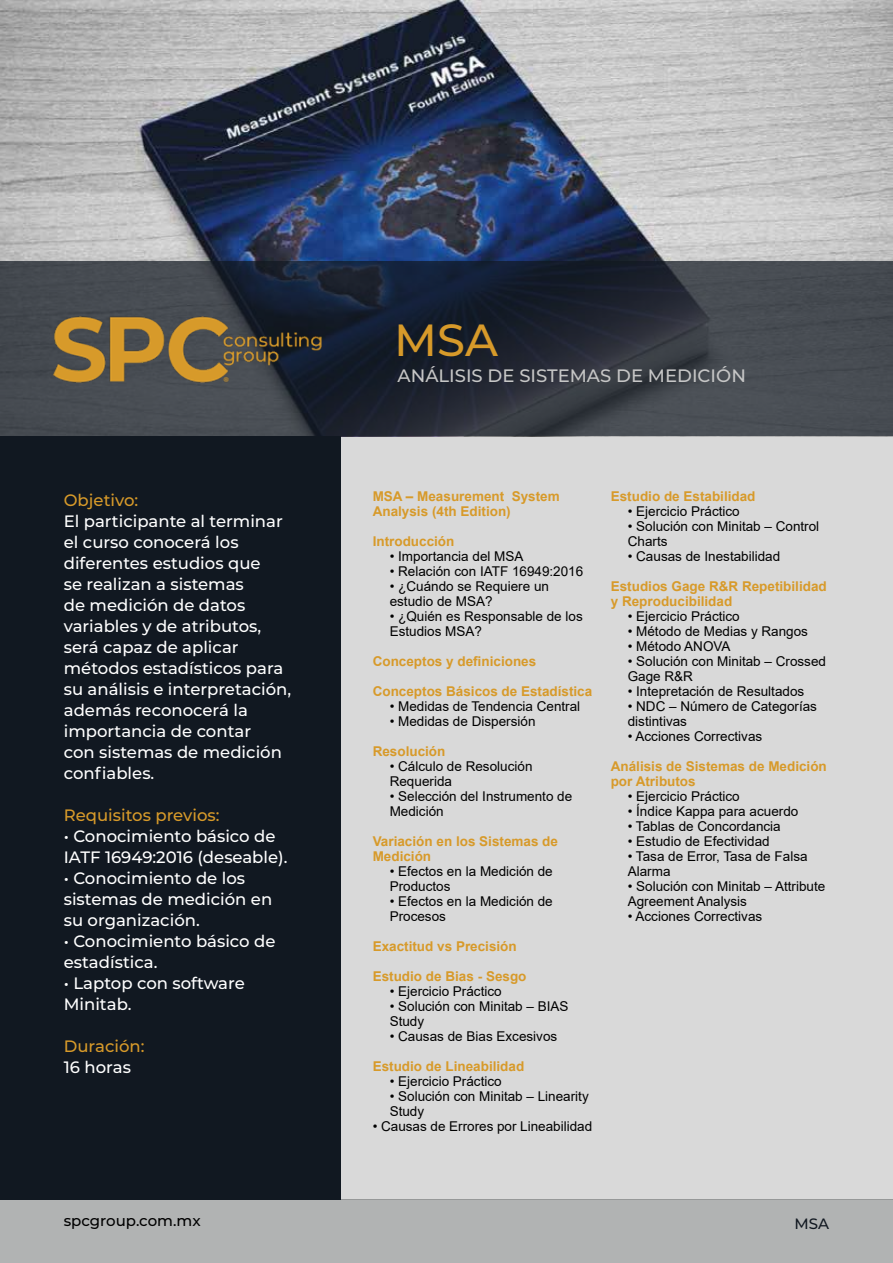
<style>
.page{position:relative;width:893px;height:1263px;background:#fff}
.page>*{position:absolute;margin:0;border:0;box-sizing:border-box;transform-origin:0 0}
.t1{font:500 45px "Montserrat";color:#d79a2a}
.t2{font:500 18px "Montserrat";color:#c6c6c6}
.t3{font:500 16.5px/21px "Montserrat";color:#fff}
.t4{font:500 16.5px "Montserrat";color:#d79a2a}
.t5{font:500 15px "Montserrat";color:#000}
.t6{font:500 15px "Montserrat";color:#111821}
.t7{font:13.5px/15px "Arial";color:#000}
.t8{font:700 13.5px/15px "Arial";color:#d79a2a}
</style>
<div class="page">
<div style="left:0;top:1199px;width:893px;height:64px;background:#b1b3b3"></div>
<img style="left:0;top:0;width:893px;height:261px">
<div style="left:340px;top:436px;width:553px;height:763px;background:#d9d9d9"></div>
<div style="left:0;top:436px;width:340px;height:763px;background:#111821"></div>
<svg style="left:0;top:261px;width:893px;height:175px;background:#393d42"></svg>
<hr style="left:892px;top:436px;width:1px;height:763px;background:#111821">
<h1 class="t1" style="left:394px;top:309px;width:105px">MSA</h1>
<p class="t4" style="left:64px;top:489px;width:76px">Objetivo:</p>
<p class="t3" style="left:64px;top:510px;width:229px">El participante al terminar el curso conocerá los diferentes estudios que<br>se realizan a sistemas<br>de medición de datos variables y de atributos, será capaz de aplicar métodos estadísticos para su análisis e interpretación, además reconocerá la importancia de contar<br>con sistemas de medición confiables.</p>
<p class="t4" style="left:64px;top:804px;width:157px">Requisitos previos:</p>
<p class="t3" style="left:64px;top:825px;width:225px">• Conocimiento básico de<br>IATF 16949:2016 (deseable).</p>
<p class="t3" style="left:64px;top:867px;width:210px">• Conocimiento de los sistemas de medición en su organización.</p>
<p class="t3" style="left:64px;top:930px;width:213px">• Conocimiento básico de estadística.</p>
<p class="t3" style="left:64px;top:972px;width:183px">• Laptop con software<br>Minitab.</p>
<p class="t4" style="left:64px;top:1035px;width:82px">Duración:</p>
<p class="t3" style="left:64px;top:1056px;width:69px">16 horas</p>
<h2 class="t2" style="left:398px;top:363px;width:350px">ANÁLISIS DE SISTEMAS DE MEDICIÓN</h2>
<h2 class="t2" style="left:398px;top:363px;width:373px">SENSIB LIZACIÓN DE REQUERIMIENTOS</h2>
<p class="t8" style="left:373px;top:489px;width:189px">MSA – Measurement System<br>Analysis (4th Edition)</p>
<p class="t8" style="left:373px;top:534px;width:83px">Introducción</p>
<p class="t7" style="left:390px;top:549px;width:135px">• Importancia del MSA</p>
<p class="t7" style="left:390px;top:564px;width:195px">• Relación con IATF 16949:2016</p>
<p class="t7" style="left:390px;top:579px;width:161px">• ¿Cuándo se Requiere un estudio de MSA?</p>
<p class="t7" style="left:390px;top:609px;width:195px">• ¿Quién es Responsable de los<br>Estudios MSA?</p>
<p class="t8" style="left:373px;top:654px;width:165px">Conceptos y definiciones</p>
<p class="t8" style="left:373px;top:684px;width:221px">Conceptos Básicos de Estadística</p>
<p class="t7" style="left:390px;top:699px;width:192px">• Medidas de Tendencia Central</p>
<p class="t7" style="left:390px;top:714px;width:147px">• Medidas de Dispersión</p>
<p class="t8" style="left:373px;top:744px;width:74px">Resolución</p>
<p class="t7" style="left:390px;top:759px;width:144px">• Cálculo de Resolución<br>Requerida</p>
<p class="t7" style="left:390px;top:789px;width:184px">• Selección del Instrumento de<br>Medición</p>
<p class="t8" style="left:373px;top:834px;width:187px">Variación en los Sistemas de<br>Medición</p>
<p class="t7" style="left:390px;top:864px;width:165px">• Efectos en la Medición de<br>Productos</p>
<p class="t7" style="left:390px;top:894px;width:165px">• Efectos en la Medición de<br>Procesos</p>
<p class="t8" style="left:373px;top:939px;width:146px">Exactitud vs Precisión</p>
<p class="t8" style="left:373px;top:969px;width:155px">Estudio de Bias - Sesgo</p>
<p class="t7" style="left:390px;top:984px;width:113px">• Ejercicio Práctico</p>
<p class="t7" style="left:390px;top:999px;width:180px">• Solución con Minitab – BIAS<br>Study</p>
<p class="t7" style="left:390px;top:1028px;width:169px">• Causas de Bias Excesivos</p>
<p class="t8" style="left:373px;top:1059px;width:153px">Estudio de Lineabilidad</p>
<p class="t7" style="left:390px;top:1073px;width:113px">• Ejercicio Práctico</p>
<p class="t7" style="left:390px;top:1088px;width:201px">• Solución con Minitab – Linearity<br>Study</p>
<p class="t7" style="left:373px;top:1118px;width:221px">• Causas de Errores por Lineabilidad</p>
<p class="t8" style="left:611px;top:489px;width:146px">Estudio de Estabilidad</p>
<p class="t7" style="left:628px;top:504px;width:113px">• Ejercicio Práctico</p>
<p class="t7" style="left:628px;top:519px;width:193px">• Solución con Minitab – Control<br>Charts</p>
<p class="t7" style="left:628px;top:549px;width:154px">• Causas de Inestabilidad</p>
<p class="t8" style="left:611px;top:579px;width:218px">Estudios Gage R&amp;R Repetibilidad y Reproducibilidad</p>
<p class="t7" style="left:628px;top:609px;width:113px">• Ejercicio Práctico</p>
<p class="t7" style="left:628px;top:624px;width:182px">• Método de Medias y Rangos</p>
<p class="t7" style="left:628px;top:639px;width:104px">• Método ANOVA</p>
<p class="t7" style="left:628px;top:654px;width:200px">• Solución con Minitab – Crossed<br>Gage R&amp;R</p>
<p class="t7" style="left:628px;top:684px;width:178px">• Intepretación de Resultados</p>
<p class="t7" style="left:628px;top:699px;width:191px">• NDC – Número de Categorías distintivas</p>
<p class="t7" style="left:628px;top:729px;width:136px">• Acciones Correctivas</p>
<p class="t8" style="left:611px;top:759px;width:218px">Análisis de Sistemas de Medición por Atributos</p>
<p class="t7" style="left:628px;top:789px;width:113px">• Ejercicio Práctico</p>
<p class="t7" style="left:628px;top:804px;width:172px">• Índice Kappa para acuerdo</p>
<p class="t7" style="left:628px;top:819px;width:155px">• Tablas de Concordancia</p>
<p class="t7" style="left:628px;top:834px;width:144px">• Estudio de Efectividad</p>
<p class="t7" style="left:628px;top:849px;width:181px">• Tasa de Error, Tasa de Falsa<br>Alarma</p>
<p class="t7" style="left:628px;top:878px;width:199px">• Solución con Minitab – Attribute<br>Agreement Analysis</p>
<p class="t7" style="left:628px;top:908px;width:136px">• Acciones Correctivas</p>
<p class="t5" style="left:64px;top:1210px;width:138px">spcgroup.com.mx</p>
<p class="t6" style="left:795px;top:1213px;width:36px">MSA</p>
</div>
